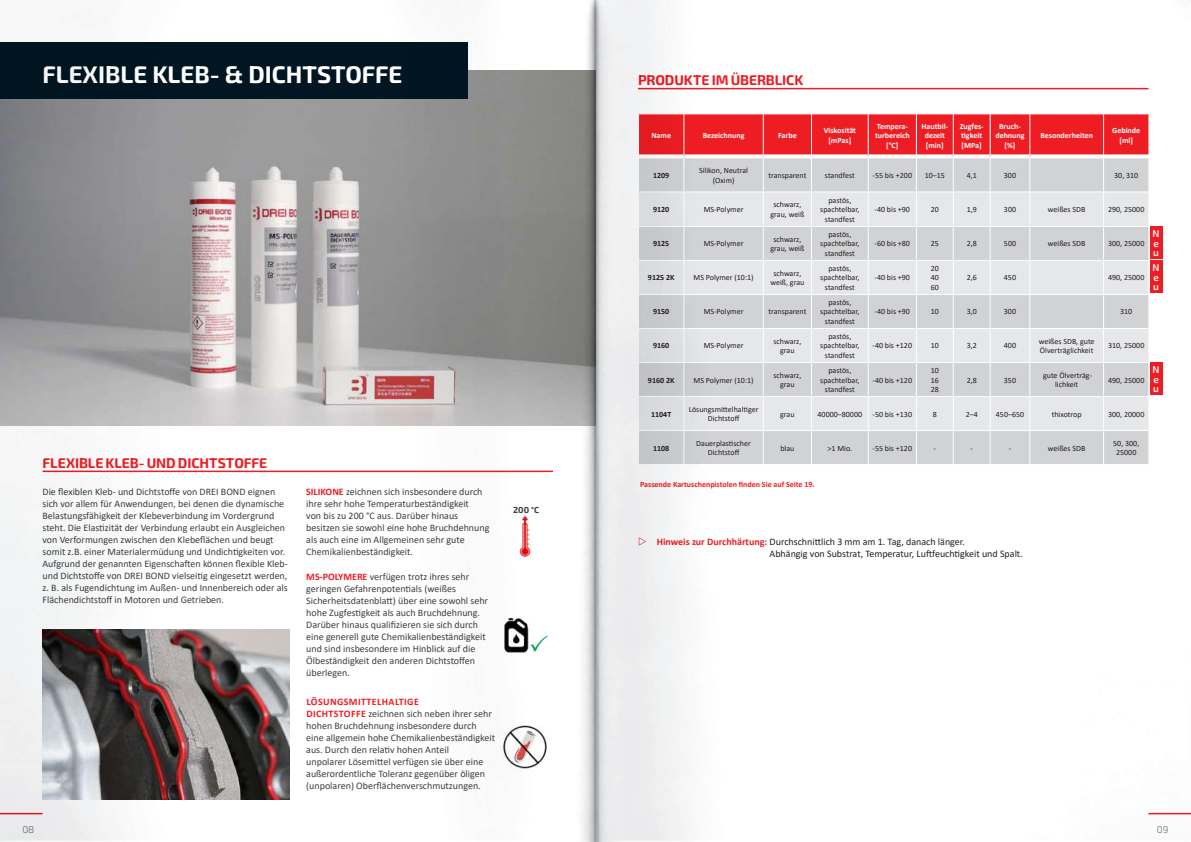
<style>
.page{position:relative;width:1191px;height:842px;background:#fff}
.page>*{position:absolute;margin:0;border:0;box-sizing:border-box;transform-origin:0 0}
.t1{font:24px "Exo 2";color:#fff}
.t2{font:14px "Exo 2";letter-spacing:-.01em;color:#ee1d23}
.t3{font:10px/12px "Calibri";color:#3e3e3f}
.t4{font:10px/12px "Calibri";color:#231f20}
.t5{font:10px "Exo 2";color:#6d6e71}
.t6{font:9.8px/9.2px "Exo 2";color:#fff;text-align:justify}
.t7{font:8.7px "Exo 2";color:#3e3e3f}
.t8{font:8px/9.6px "Calibri";color:#231f20;text-align:center}
.t9{font:700 8px/9.6px "Calibri";color:#fff;text-align:center}
.t10{font:700 8px "Calibri";color:#ee1d23}
.t11{font:700 8px "Calibri";color:#231f20}
.s1{font-weight:700;color:#ee1d23}
</style>
<div class="page">
<hr style="left:1148px;top:813px;width:43px;height:1px;background:#ee1d23">
<img style="left:0;top:0;width:1190px;height:842px">
<svg style="left:639px;top:537px;width:7px;height:8px"></svg>
<svg style="left:531px;top:635px;width:17px;height:17px"></svg>
<h1 class="t1" style="left:43px;top:66px;width:361px">FLEXIBLE KLEB- &amp; DICHTSTOFFE</h1>
<h2 class="t2" style="left:43px;top:458px;width:226px">FLEXIBLE KLEB- UND DICHTSTOFFE</h2>
<p class="t3" style="left:43px;top:485px;width:247px">Die 昀氀exiblen Kleb- und Dichtsto昀昀e von DREI BOND eignen sich vor allem für Anwendungen, bei denen die dynamische Belastungsfähigkeit der Klebeverbindung im Vordergrund steht. Die Elas琀椀zität der Verbindung erlaubt ein Ausgleichen von Verformungen zwischen den Klebe昀氀ächen und beugt somit z.B. einer Materialermüdung und Undich琀椀gkeiten vor.<br>Aufgrund der genannten Eigenscha昀琀en können 昀氀exible Kleb&shy;und Dichtsto昀昀e von DREI BOND vielsei琀椀g eingesetzt werden, z. B. als Fugendichtung im Außen- und Innenbereich oder als Flächendichtsto昀昀 in Motoren und Getrieben.</p>
<p class="t3" style="left:306px;top:485px;width:185px"><span class="s1">SILIKONE</span> zeichnen sich insbesondere durch ihre sehr hohe Temperaturbeständigkeit<br>von bis zu 200 °C aus. Darüber hinaus besitzen sie sowohl eine hohe Bruchdehnung als auch eine im Allgemeinen sehr gute Chemikalienbeständigkeit.</p>
<p class="t3" style="left:306px;top:571px;width:183px"><span class="s1">MS-POLYMERE</span> verfügen trotz ihres sehr geringen Gefahrenpoten琀椀als (weißes Sicherheitsdatenbla琀琀) über eine sowohl sehr hohe Zugfes琀椀gkeit als auch Bruchdehnung.<br>Darüber hinaus quali昀椀zieren sie sich durch eine generell gute Chemikalienbeständigkeit und sind insbesondere im Hinblick auf die Ölbeständigkeit den anderen Dichtsto昀昀en überlegen.</p>
<p class="t3" style="left:306px;top:695px;width:190px"><span class="s1">LÖSUNGSMITTELHALTIGE<br>DICHTSTOFFE</span> zeichnen sich neben ihrer sehr hohen Bruchdehnung insbesondere durch eine allgemein hohe Chemikalienbeständigkeit aus. Durch den rela琀椀v hohen Anteil<br>unpolarer Lösemi琀琀el verfügen sie über eine außerordentliche Toleranz gegenüber öligen (unpolaren) Ober昀氀ächenverschmutzungen.</p>
<p class="t7" style="left:513px;top:507px;width:28px">200 °C</p>
<h2 class="t2" style="left:638px;top:75px;width:167px">PRODUKTE IM ÜBERBLICK</h2>
<p class="t9" style="left:651px;top:131px;width:21px">Name</p>
<p class="t9" style="left:702px;top:131px;width:43px">Bezeichnung</p>
<p class="t9" style="left:778px;top:131px;width:20px">Farbe</p>
<p class="t9" style="left:823px;top:126px;width:34px">Viskosität [mPas]</p>
<p class="t9" style="left:875px;top:121px;width:36px">Tempera&shy;turbereich [°C]</p>
<p class="t9" style="left:921px;top:121px;width:28px">Hautbil&shy;dezeit [min]</p>
<p class="t9" style="left:959px;top:121px;width:25px;text-align:left">Zugfes-琀椀gkeit [MPa]</p>
<p class="t9" style="left:995px;top:121px;width:31px">Bruch&shy;dehnung [%]</p>
<p class="t9" style="left:1040px;top:131px;width:54px">Besonderheiten</p>
<p class="t9" style="left:1112px;top:126px;width:29px">Gebinde [ml]</p>
<p class="t11" style="left:653px;top:171px;width:18px">1209</p>
<p class="t8" style="left:699px;top:165px;width:51px">Silikon, Neutral (Oxim)</p>
<p class="t8" style="left:768px;top:171px;width:39px">transparent</p>
<p class="t8" style="left:825px;top:171px;width:31px">standfest</p>
<p class="t8" style="left:872px;top:170px;width:41px">-55 bis +200</p>
<p class="t8" style="left:924px;top:170px;width:22px">10–15</p>
<p class="t8" style="left:966px;top:170px;width:12px">4,1</p>
<p class="t8" style="left:1004px;top:170px;width:14px">300</p>
<p class="t8" style="left:1114px;top:170px;width:26px">30, 310</p>
<p class="t11" style="left:653px;top:206px;width:18px">9120</p>
<p class="t8" style="left:703px;top:205px;width:41px">MS-Polymer</p>
<p class="t8" style="left:770px;top:200px;width:35px">schwarz, grau, weiß</p>
<p class="t8" style="left:820px;top:195px;width:41px">pastös, spachtelbar, standfest</p>
<p class="t8" style="left:874px;top:205px;width:37px">-40 bis +90</p>
<p class="t8" style="left:930px;top:205px;width:10px">20</p>
<p class="t8" style="left:966px;top:205px;width:12px">1,9</p>
<p class="t8" style="left:1004px;top:205px;width:14px">300</p>
<p class="t8" style="left:1048px;top:205px;width:39px">weißes SDB</p>
<p class="t8" style="left:1108px;top:205px;width:38px">290, 25000</p>
<p class="t11" style="left:653px;top:240px;width:18px">9125</p>
<p class="t8" style="left:703px;top:239px;width:41px">MS-Polymer</p>
<p class="t8" style="left:770px;top:234px;width:35px">schwarz, grau, weiß</p>
<p class="t8" style="left:820px;top:229px;width:41px">pastös, spachtelbar, standfest</p>
<p class="t8" style="left:874px;top:239px;width:37px">-60 bis +80</p>
<p class="t8" style="left:930px;top:239px;width:10px">25</p>
<p class="t8" style="left:966px;top:239px;width:12px">2,8</p>
<p class="t8" style="left:1004px;top:239px;width:14px">500</p>
<p class="t8" style="left:1048px;top:239px;width:39px">weißes SDB</p>
<p class="t8" style="left:1108px;top:239px;width:38px">300, 25000</p>
<p class="t11" style="left:648px;top:274px;width:28px">9125 2K</p>
<p class="t8" style="left:693px;top:273px;width:62px">MS Polymer (10:1)</p>
<p class="t8" style="left:770px;top:268px;width:35px">schwarz, weiß, grau</p>
<p class="t8" style="left:820px;top:263px;width:41px">pastös, spachtelbar, standfest</p>
<p class="t8" style="left:874px;top:273px;width:37px">-40 bis +90</p>
<p class="t8" style="left:930px;top:263px;width:10px;text-align:justify">20<br>40<br>60</p>
<p class="t8" style="left:966px;top:273px;width:12px">2,6</p>
<p class="t8" style="left:1004px;top:273px;width:14px">450</p>
<p class="t8" style="left:1108px;top:273px;width:38px">490, 25000</p>
<p class="t11" style="left:653px;top:308px;width:18px">9150</p>
<p class="t8" style="left:703px;top:307px;width:41px">MS-Polymer</p>
<p class="t8" style="left:768px;top:308px;width:39px">transparent</p>
<p class="t8" style="left:820px;top:297px;width:41px">pastös, spachtelbar, standfest</p>
<p class="t8" style="left:874px;top:307px;width:37px">-40 bis +90</p>
<p class="t8" style="left:930px;top:307px;width:10px">10</p>
<p class="t8" style="left:966px;top:307px;width:12px">3,0</p>
<p class="t8" style="left:1004px;top:307px;width:14px">300</p>
<p class="t8" style="left:1120px;top:307px;width:14px">310</p>
<p class="t11" style="left:653px;top:342px;width:18px">9160</p>
<p class="t8" style="left:703px;top:341px;width:41px">MS-Polymer</p>
<p class="t8" style="left:773px;top:336px;width:30px">schwarz, grau</p>
<p class="t8" style="left:820px;top:331px;width:41px">pastös, spachtelbar, standfest</p>
<p class="t8" style="left:872px;top:341px;width:41px">-40 bis +120</p>
<p class="t8" style="left:930px;top:341px;width:10px">10</p>
<p class="t8" style="left:966px;top:341px;width:12px">3,2</p>
<p class="t8" style="left:1004px;top:341px;width:14px">400</p>
<p class="t8" style="left:1038px;top:336px;width:57px;text-align:left">weißes SDB, gute<br>Ölverträglichkeit</p>
<p class="t8" style="left:1108px;top:341px;width:38px">310, 25000</p>
<p class="t11" style="left:648px;top:376px;width:28px">9160 2K</p>
<p class="t8" style="left:693px;top:375px;width:62px">MS Polymer (10:1)</p>
<p class="t8" style="left:773px;top:370px;width:30px">schwarz, grau</p>
<p class="t8" style="left:820px;top:365px;width:41px">pastös, spachtelbar, standfest</p>
<p class="t8" style="left:872px;top:375px;width:41px">-40 bis +120</p>
<p class="t8" style="left:930px;top:365px;width:10px;text-align:justify">10<br>16<br>28</p>
<p class="t8" style="left:966px;top:375px;width:12px">2,8</p>
<p class="t8" style="left:1004px;top:375px;width:14px">350</p>
<p class="t8" style="left:1043px;top:370px;width:51px">gute Ölverträg&shy;lichkeit</p>
<p class="t8" style="left:1108px;top:375px;width:38px">490, 25000</p>
<p class="t11" style="left:651px;top:410px;width:22px">1104T</p>
<p class="t8" style="left:688px;top:404px;width:71px">Lösungsmi琀琀elhal琀椀ger<br>Dichtsto昀昀</p>
<p class="t8" style="left:780px;top:409px;width:16px">grau</p>
<p class="t8" style="left:817px;top:409px;width:46px">40000–80000</p>
<p class="t8" style="left:872px;top:409px;width:41px">-50 bis +130</p>
<p class="t8" style="left:932px;top:410px;width:6px">8</p>
<p class="t8" style="left:965px;top:409px;width:14px">2–4</p>
<p class="t8" style="left:996px;top:409px;width:30px">450–650</p>
<p class="t8" style="left:1051px;top:409px;width:31px">thixotrop</p>
<p class="t8" style="left:1108px;top:409px;width:38px">300, 20000</p>
<p class="t11" style="left:653px;top:444px;width:18px">1108</p>
<p class="t8" style="left:696px;top:438px;width:56px">Dauerplas琀椀scher<br>Dichtsto昀昀</p>
<p class="t8" style="left:780px;top:444px;width:16px">blau</p>
<p class="t8" style="left:827px;top:443px;width:26px">&gt;1 Mio.</p>
<p class="t8" style="left:872px;top:443px;width:41px">-55 bis +120</p>
<p class="t8" style="left:933px;top:443px;width:4px">-</p>
<p class="t8" style="left:970px;top:443px;width:4px">-</p>
<p class="t8" style="left:1008px;top:443px;width:4px">-</p>
<p class="t8" style="left:1048px;top:443px;width:39px">weißes SDB</p>
<p class="t8" style="left:1113px;top:438px;width:28px">50, 300,<br>25000</p>
<p class="t6" style="left:1152px;top:229px;width:9px">N e u</p>
<p class="t6" style="left:1152px;top:263px;width:9px">N e u</p>
<p class="t6" style="left:1152px;top:365px;width:9px">N e u</p>
<p class="t10" style="left:640px;top:479px;width:176px">Passende Kartuschenpistolen 昀椀nden Sie auf Seite 19.</p>
<p class="t4" style="left:769px;top:535px;width:255px;text-indent:-113px"><span class="s1">Hinweis zur Durchhärtung:</span> Durchschni琀琀lich 3 mm am 1. Tag, danach länger.<br>Abhängig von Substrat, Temperatur, Lu昀琀feuch琀椀gkeit und Spalt.</p>
<p class="t5" style="left:22px;top:823px;width:14px">08</p>
<p class="t5" style="left:1156px;top:823px;width:13px">09</p>
</div>
